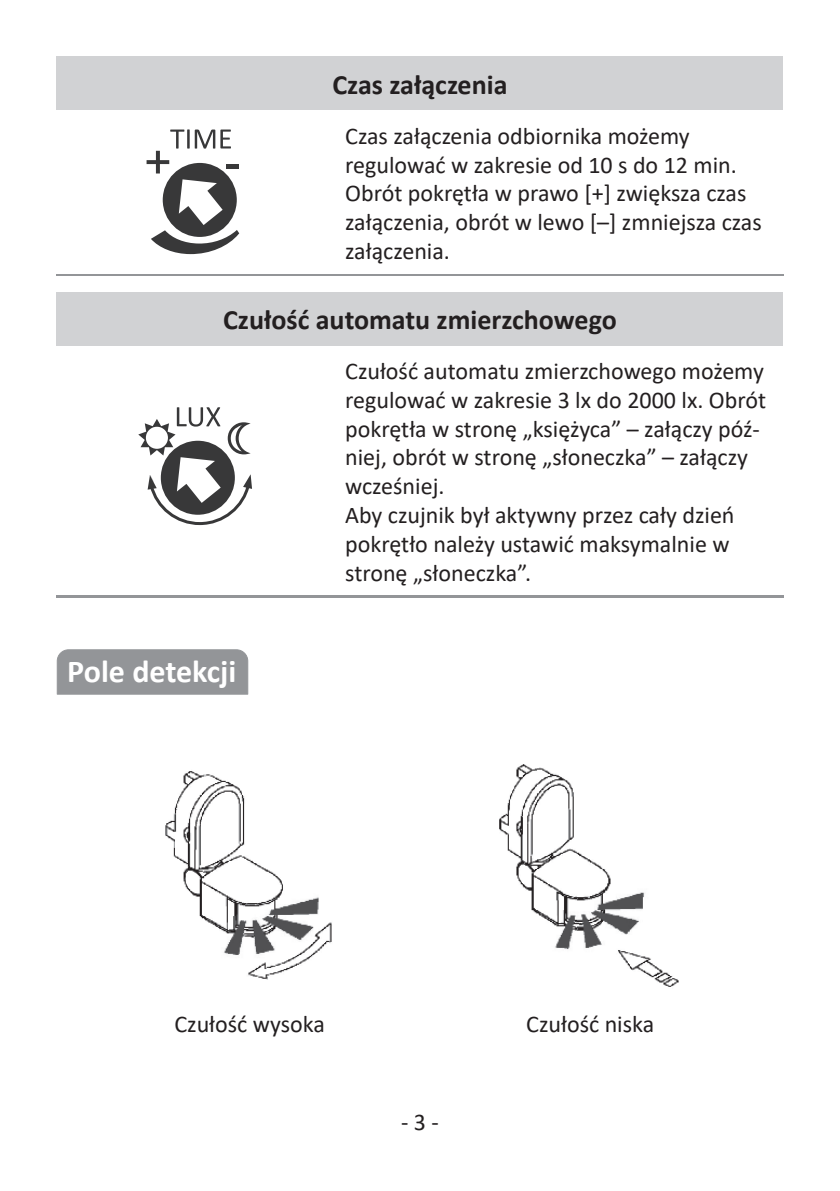
<style>
.page{position:relative;width:840px;height:1191px;background:#fff}
.page>*{position:absolute;margin:0;border:0;box-sizing:border-box;transform-origin:0 0}
.t1{font:700 32px "Calibri";color:#fff}
.t2{font:700 28px "Calibri";color:#231f20}
.t3{font:24px/28.8px "Calibri";color:#231f20}
</style>
<div class="page">
<div style="left:57px;top:57px;width:725px;height:53px;background:#d1d2d4"></div>
<hr style="left:57px;top:274px;width:272px;height:2px;background:#939598">
<hr style="left:329px;top:274px;width:453px;height:2px;background:#939598">
<svg style="left:146px;top:129px;width:93px;height:125px"></svg>
<div style="left:225px;top:164px;width:13px;height:5px;background:#383839"></div>
<div style="left:57px;top:292px;width:725px;height:53px;background:#d1d2d4"></div>
<hr style="left:57px;top:595px;width:272px;height:2px;background:#939598">
<hr style="left:329px;top:595px;width:453px;height:2px;background:#939598">
<svg style="left:138px;top:407px;width:114px;height:119px"></svg>
<img style="left:165px;top:771px;width:167px;height:209px">
<img style="left:499px;top:764px;width:180px;height:223px">
<div style="left:57px;top:649px;width:191px;height:45px;background:#939598"></div>
<p class="t2" style="left:332px;top:65px;width:176px">Czas załączenia</p>
<p class="t3" style="left:345px;top:121px;width:418px">Czas załączenia odbiornika możemy regulować w zakresie od 10 s do 12 min.<br>Obrót pokrętła w prawo [+] zwiększa czas załączenia, obrót w lewo [–] zmniejsza czas załączenia.</p>
<p class="t2" style="left:223px;top:300px;width:395px">Czułość automatu zmierzchowego</p>
<p class="t3" style="left:345px;top:356px;width:422px">Czułość automatu zmierzchowego możemy regulować w zakresie 3 lx do 2000 lx. Obrót pokrętła w stronę „księżyca” – załączy póź&shy;niej, obrót w stronę „słoneczka” – załączy wcześniej.<br>Aby czujnik był aktywny przez cały dzień pokrętło należy ustawić maksymalnie w stronę „słoneczka”.</p>
<h1 class="t1" style="left:67px;top:649px;width:170px">Pole detekcji</h1>
<p class="t3" style="left:174px;top:1009px;width:152px">Czułość wysoka</p>
<p class="t3" style="left:526px;top:1009px;width:129px">Czułość niska</p>
<p class="t3" style="left:401px;top:1106px;width:39px">- 3 -</p>
</div>
